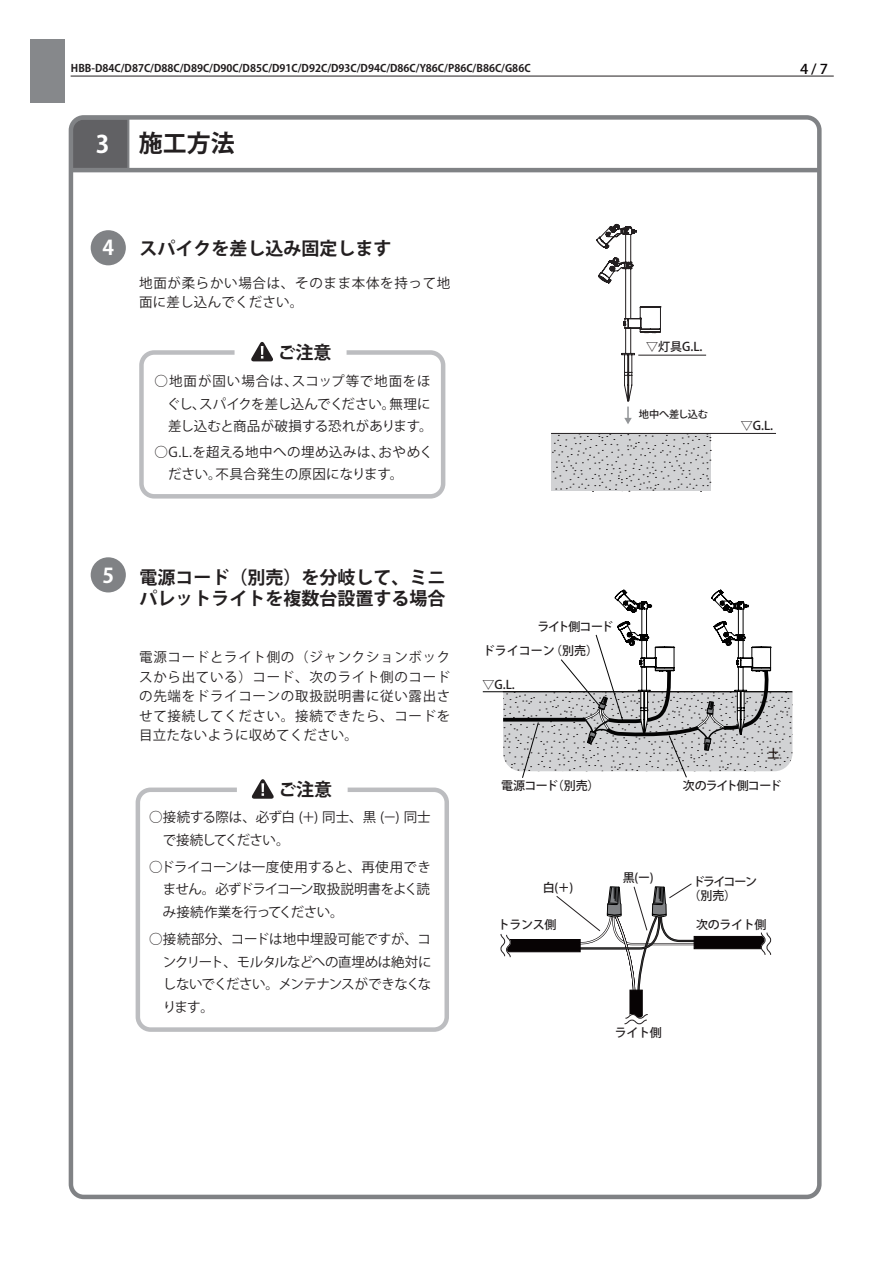
<style>
.page{position:relative;width:893px;height:1263px;background:#fff}
.page>*{position:absolute;margin:0;border:0;box-sizing:border-box;transform-origin:0 0}
.t1{font:700 24px "Koz Go Pro";color:#231f20}
.t2{font:700 20.25px "Koz Go Pro";color:#fff}
.t3{font:700 18px/21.6px "Koz Go Pro";color:#231f20}
.t4{font:13.5px/22.5px "Koz Go Pro";letter-spacing:.015em;color:#231f20;text-align:justify}
.t5{font:13.5px/19.5px "Koz Go Pro";letter-spacing:.05em;color:#231f20}
.t6{font:13.5px/22.5px "Koz Go Pro";letter-spacing:-.035em;color:#231f20}
.t7{font:500 13.5px "Koz Go Pro";color:#070304;scale:1.09 1}
.t8{font:500 12px "Koz Go Pro";letter-spacing:-.03em;color:#231f20}
.t9{font:500 12px/14.4px "Koz Go Pro";letter-spacing:-.125em;color:#231f20}
.t10{font:500 12px "Koz Go Pro";color:#231f20}
.t11{font:500 12px "Koz Go Pro";letter-spacing:-.085em;color:#231f20}
.t12{font:500 12px "Koz Go Pro";letter-spacing:-.1em;color:#231f20}
.t13{font:500 12px "Koz Go Pro";color:#1f1511}
.t14{font:700 10.5px "Koz Go Pro";color:#231f20}
.t15{font:500 10.2px "Koz Go Pro";letter-spacing:-.01em;color:#231f20}
.s1{color:#fff}
</style>
<div class="page">
<hr style="left:483px;top:691px;width:309px;height:1px;background:#030303">
<svg style="left:251px;top:779px;width:23px;height:20px"></svg>
<div style="left:136px;top:787px;width:313px;height:245px;border:4px solid #bcbdc0;border-radius:13px"></div>
<div style="left:630px;top:990px;width:13px;height:29px;background:#070304;border:1px solid #070304"></div>
<svg style="left:624px;top:1014px;width:24px;height:10px"></svg>
<svg style="left:500px;top:883px;width:271px;height:118px"></svg>
<svg style="left:251px;top:342px;width:22px;height:19px"></svg>
<div style="left:139px;top:350px;width:306px;height:149px;border:4px solid #bcbdc0;border-radius:13px"></div>
<svg style="left:596px;top:224px;width:65px;height:177px"></svg>
<svg style="left:624px;top:407px;width:8px;height:17px"></svg>
<svg style="left:551px;top:434px;width:160px;height:57px;background:#c9cacc"></svg>
<hr style="left:551px;top:433px;width:225px;height:1px;background:#231f20">
<hr style="left:638px;top:355px;width:68px;height:1px;background:#231f20">
<div style="left:30px;top:39px;width:34px;height:64px;background:#86888b"></div>
<hr style="left:71px;top:76px;width:763px;height:1px;background:#231f20">
<div style="left:74px;top:120px;width:56px;height:48px;background:#616164"></div>
<div style="left:69px;top:115px;width:753px;height:1084px;border:4px solid #808285;border-radius:13px"></div>
<hr style="left:71px;top:168px;width:748px;height:4px;background:#808285">
<div style="left:91px;top:230px;width:35px;height:35px;background:#808285;border-radius:50%"></div>
<div style="left:91px;top:557px;width:35px;height:35px;background:#808285;border-radius:50%"></div>
<svg style="left:503px;top:589px;width:289px;height:189px"></svg>
<p class="t14" style="left:71px;top:62px;width:461px">HBB-D84C/D87C/D88C/D89C/D90C/D85C/D91C/D92C/D93C/D94C/D86C/Y86C/P86C/B86C/G86C</p>
<h1 class="t1" style="left:96px;top:128px;width:141px"><span class="s1">3</span> 施工方法</h1>
<h2 class="t2" style="left:102px;top:235px;width:13px">4</h2>
<h3 class="t3" style="left:139px;top:239px;width:253px">スパイクを差し込み固定します</h3>
<p class="t5" style="left:139px;top:273px;width:313px">地面が柔らかい場合は、そのまま本体を持って地面に差し込んでください。</p>
<h3 class="t3" style="left:278px;top:343px;width:55px">ご注意</h3>
<p class="t4" style="left:167px;top:370px;width:267px;text-align:left;text-indent:-12px">○地面が固い場合は、スコップ等で地面をほぐし、スパイクを差し込んでください。無理に差し込むと商品が破損する恐れがあります。</p>
<p class="t4" style="left:168px;top:441px;width:266px;text-indent:-14px">○G.L.を超える地中への埋め込みは、おやめください。不具合発生の原因になります。</p>
<p class="t7" style="left:800px;top:60px;width:27px">4 / 7</p>
<p class="t8" style="left:646px;top:339px;width:58px">▽灯具G.L.</p>
<p class="t15" style="left:639px;top:407px;width:71px">地中へ差し込む</p>
<p class="t8" style="left:741px;top:418px;width:34px">▽G.L.</p>
<h2 class="t2" style="left:102px;top:562px;width:13px">5</h2>
<h3 class="t3" style="left:139px;top:567px;width:307px">電源コード（別売）を分岐して、ミニパレットライトを複数台設置する場合</h3>
<p class="t4" style="left:139px;top:648px;width:313px;line-height:19.5px">電源コードとライト側の（ジャンクションボックスから出ている）コード、次のライト側のコードの先端をドライコーンの取扱説明書に従い露出させて接続してください。接続できたら、コードを目立たないように収めてください。</p>
<h3 class="t3" style="left:279px;top:780px;width:55px">ご注意</h3>
<p class="t6" style="left:163px;top:807px;width:269px;text-indent:-14px">○接続する際は、必ず白 (＋) 同士、黒 (－) 同士で接続してください。</p>
<p class="t4" style="left:163px;top:856px;width:270px;text-indent:-14px">○ドライコーンは一度使用すると、再使用できません。必ずドライコーン取扱説明書をよく読み接続作業を行ってください。</p>
<p class="t4" style="left:163px;top:928px;width:270px;text-indent:-14px">○接続部分、コードは地中埋設可能ですが、コンクリート、モルタルなどへの直埋めは絶対にしないでください。メンテナンスができなくなります。</p>
<p class="t12" style="left:537px;top:618px;width:77px">ライト側コード</p>
<p class="t10" style="left:483px;top:643px;width:117px">ドライコーン（別売）</p>
<p class="t8" style="left:482px;top:676px;width:34px">▽G.L.</p>
<p class="t8" style="left:501px;top:778px;width:100px">電源コード（別売）</p>
<p class="t13" style="left:767px;top:746px;width:14px">土</p>
<p class="t11" style="left:683px;top:778px;width:100px">次のライト側コード</p>
<p class="t8" style="left:543px;top:880px;width:32px">白(＋)</p>
<p class="t8" style="left:498px;top:917px;width:60px">トランス側</p>
<p class="t8" style="left:623px;top:870px;width:32px">黒(ー)</p>
<p class="t9" style="left:689px;top:875px;width:70px;text-indent:4px">ドライコーン（別売）</p>
<p class="t8" style="left:696px;top:917px;width:72px">次のライト側</p>
<p class="t8" style="left:615px;top:1025px;width:48px">ライト側</p>
</div>
